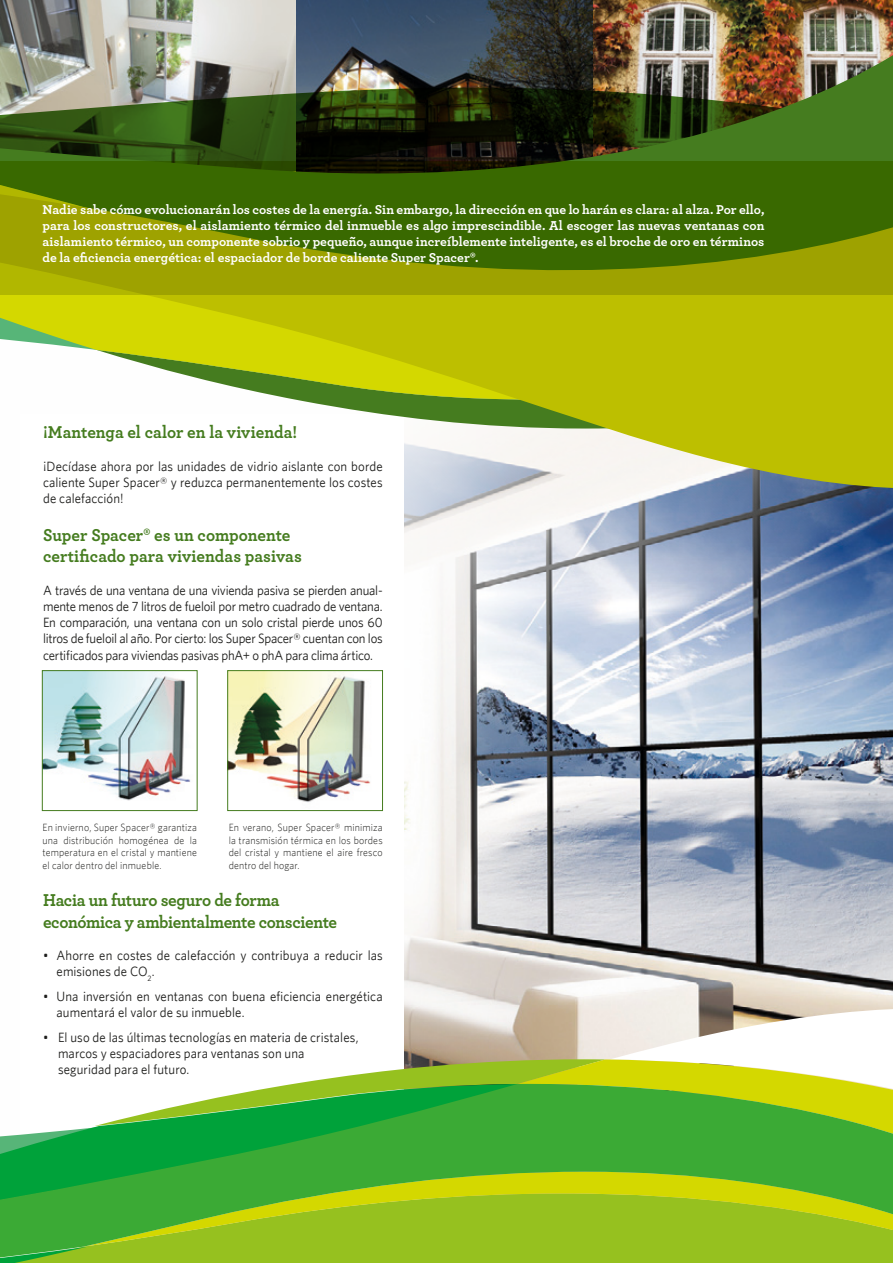
<style>
.page{position:relative;width:893px;height:1263px;background:#fff}
.page>*{position:absolute;margin:0;border:0;box-sizing:border-box;transform-origin:0 0}
.t1{font:700 18px/21.6px "Archer";letter-spacing:-.01em;color:#457c1f;scale:.95 1}
.t2{font:13.5px/16.2px "Whitney";letter-spacing:.005em;color:#1d1d1b;scale:.95 1}
.t3{font:700 13.5px/16.2px "Archer";letter-spacing:-.005em;color:#fff;text-align:justify}
.t4{font:300 10.5px/12.6px "Whitney";letter-spacing:.015em;color:#1d1d1b;text-align:justify;scale:.95 1}
</style>
<div class="page">
<img style="left:404px;top:489px;width:489px;height:519px">
<img style="left:1px;top:0;width:892px;height:21px">
<img style="left:0;top:0;width:1px;height:181px">
<img style="left:0;top:21px;width:893px;height:20px">
<img style="left:0;top:41px;width:893px;height:87px">
<svg style="left:0;top:128px;width:893px;height:11px;background:#243e0e"></svg>
<svg style="left:0;top:139px;width:893px;height:350px"></svg>
<svg style="left:0;top:161px;width:893px;height:134px;background:#5d7c00"></svg>
<svg style="left:404px;top:1008px;width:489px;height:51px"></svg>
<svg style="left:293px;top:1059px;width:573px;height:25px"></svg>
<svg style="left:0;top:1084px;width:893px;height:179px;background:#6bb934"></svg>
<img style="left:229px;top:672px;width:142px;height:130px">
<div style="left:227px;top:670px;width:156px;height:141px;border:1px solid #457c1f"></div>
<img style="left:44px;top:672px;width:147px;height:129px">
<div style="left:42px;top:670px;width:155px;height:141px;border:1px solid #457c1f"></div>
<p class="t3" style="left:43px;top:200px;width:723px">Nadie sabe cómo evolucionarán los costes de la energía. Sin embargo, la dirección en que lo harán es clara: al alza. Por ello, para los constructores, el aislamiento térmico del inmueble es algo imprescindible. Al escoger las nuevas ventanas con aislamiento térmico, un componente sobrio y pequeño, aunque increíblemente inteligente, es el broche de oro en términos de la eficiencia energética: el espaciador de borde caliente Super Spacer®.</p>
<h1 class="t1" style="left:43px;top:420px;width:269px">¡Mantenga el calor en la vivienda!</h1>
<p class="t2" style="left:43px;top:457px;width:359px;text-align:justify">¡Decídase ahora por las unidades de vidrio aislante con borde caliente Super Spacer® y reduzca permanentemente los costes de calefacción!</p>
<h1 class="t1" style="left:43px;top:523px;width:274px">Super Spacer® es un componente certificado para viviendas pasivas</h1>
<p class="t2" style="left:43px;top:582px;width:359px;text-align:justify">A través de una ventana de una vivienda pasiva se pierden anual&shy;mente menos de 7 litros de fueloil por metro cuadrado de ventana.<br>En comparación, una ventana con un solo cristal pierde unos 60 litros de fueloil al año. Por cierto: los Super Spacer® cuentan con los certificados para viviendas pasivas phA+ o phA para clima ártico.</p>
<p class="t4" style="left:43px;top:821px;width:164px">En invierno, Super Spacer® garantiza una distribución homogénea de la temperatura en el cristal y mantiene el calor dentro del inmueble.</p>
<p class="t4" style="left:229px;top:821px;width:164px">En verano, Super Spacer® minimiza la transmisión térmica en los bordes del cristal y mantiene el aire fresco dentro del hogar.</p>
<h1 class="t1" style="left:43px;top:888px;width:311px">Hacia un futuro seguro de forma económica y ambientalmente consciente</h1>
<p class="t2" style="left:57px;top:947px;width:345px;text-indent:-14px">• Ahorre en costes de calefacción y contribuya a reducir las emisiones de CO<sub>2</sub>.</p>
<p class="t2" style="left:57px;top:988px;width:345px;text-indent:-14px">• Una inversión en ventanas con buena eficiencia energética aumentará el valor de su inmueble.</p>
<p class="t2" style="left:58px;top:1029px;width:318px;text-indent:-15px">• El uso de las últimas tecnologías en materia de cristales, marcos y espaciadores para ventanas son una seguridad para el futuro.</p>
</div>
